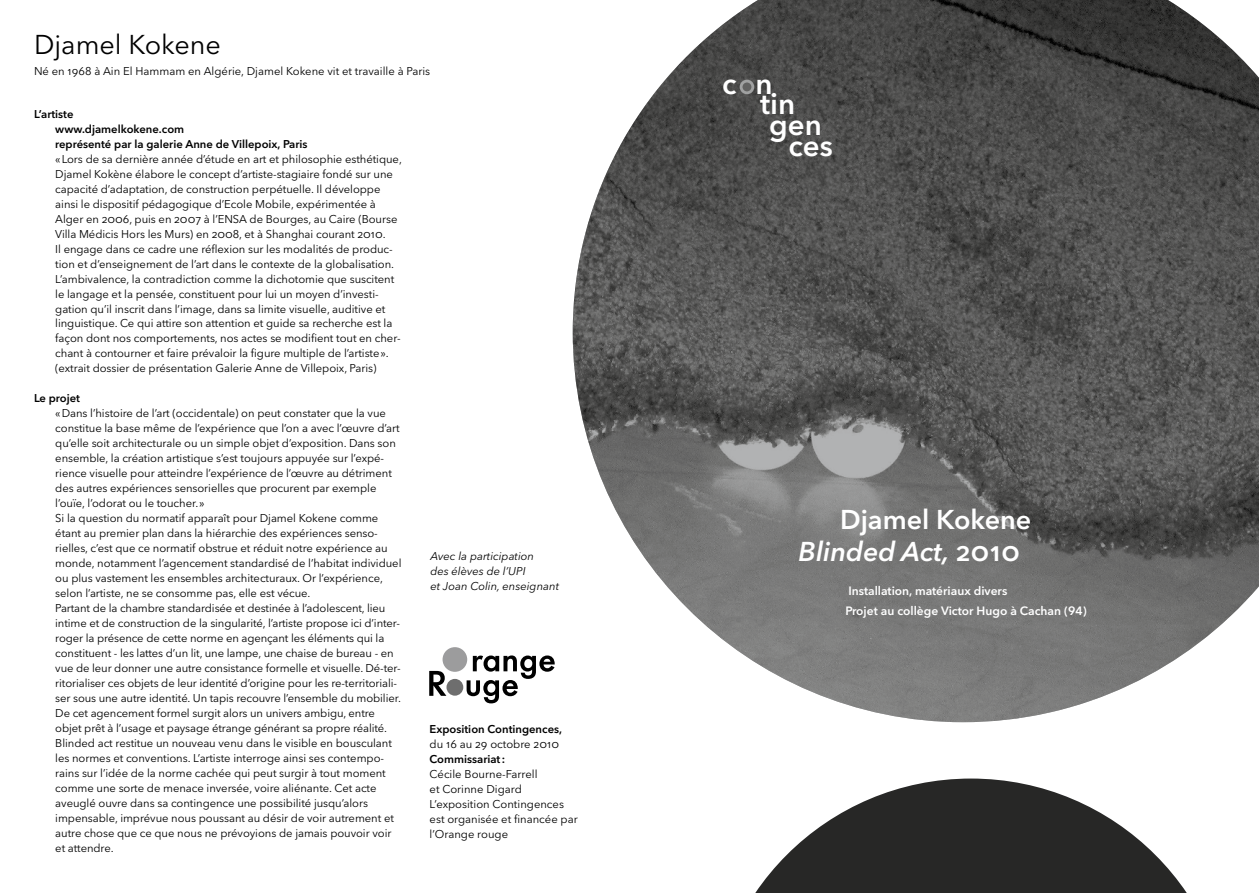
<style>
.page{position:relative;width:1259px;height:893px;background:#fff}
.page>*{position:absolute;margin:0;border:0;box-sizing:border-box;transform-origin:0 0}
.t1{font:600 29.55px "Avenir Next LT Pro";color:#fff}
.t2{font:600 27px/32.5px "Avenir Next LT Pro";color:#fff}
.t3{font:27px "Avenir Next LT Pro";color:#000}
.t4{font:600 12px/20.4px "Avenir Next LT Pro";color:#fff}
.t5{font:11.25px/15px "Avenir Next LT Pro";letter-spacing:-.005em;color:#000}
.t6{font:600 11.25px/15px "Avenir Next LT Pro";color:#000}
.t7{font:italic 11.25px/15px "Avenir Next LT Pro";color:#000}
.s1{font-style:italic}
</style>
<div class="page">
<img style="left:573px;top:0;width:686px;height:722px">
<svg style="left:755px;top:778px;width:432px;height:115px;fill:#272726"></svg>
<svg style="left:739px;top:80px;width:15px;height:14px"></svg>
<div style="left:742px;top:83px;width:9px;height:8px;background:#626261;border-radius:50%"></div>
<div style="left:442px;top:647px;width:25px;height:25px;background:#9c9c9d;border-radius:50%"></div>
<svg style="left:429px;top:655px;width:126px;height:48px"></svg>
<h2 class="t3" style="left:34px;top:29px;width:188px">Djamel Kokene</h2>
<p class="t5" style="left:34px;top:64px;width:398px">Né en 1968 à Ain El Hammam en Algérie, Djamel Kokene vit et travaille à Paris</p>
<p class="t6" style="left:55px;top:106px;width:254px;text-indent:-21px">L’artiste<br>www.djamelkokene.com<br>représenté par la galerie Anne de Villepoix, Paris</p>
<p class="t5" style="left:55px;top:151px;width:348px">«Lors de sa dernière année d’étude en art et philosophie esthétique, Djamel Kokène élabore le concept d’artiste-stagiaire fondé sur une capacité d’adaptation, de construction perpétuelle. Il développe ainsi le dispositif pédagogique d’Ecole Mobile, expérimentée à Alger en 2006, puis en 2007 à l’ENSA de Bourges, au Caire (Bourse Villa Médicis Hors les Murs) en 2008, et à Shanghai courant 2010.<br>Il engage dans ce cadre une réflexion sur les modalités de produc&shy;tion et d’enseignement de l’art dans le contexte de la globalisation.<br>L’ambivalence, la contradiction comme la dichotomie que suscitent le langage et la pensée, constituent pour lui un moyen d’investi&shy;gation qu’il inscrit dans l’image, dans sa limite visuelle, auditive et linguistique. Ce qui attire son attention et guide sa recherche est la façon dont nos comportements, nos actes se modifient tout en cher&shy;chant à contourner et faire prévaloir la figure multiple de l’artiste». (extrait dossier de présentation Galerie Anne de Villepoix, Paris)</p>
<p class="t6" style="left:34px;top:391px;width:47px">Le projet</p>
<p class="t5" style="left:55px;top:406px;width:348px">«Dans l’histoire de l’art (occidentale) on peut constater que la vue constitue la base même de l’expérience que l’on a avec l’œuvre d’art qu’elle soit architecturale ou un simple objet d’exposition. Dans son ensemble, la création artistique s’est toujours appuyée sur l’expé&shy;rience visuelle pour atteindre l’expérience de l’œuvre au détriment des autres expériences sensorielles que procurent par exemple l’ouïe, l’odorat ou le toucher.»<br>Si la question du normatif apparaît pour Djamel Kokene comme étant au premier plan dans la hiérarchie des expériences senso&shy;rielles, c’est que ce normatif obstrue et réduit notre expérience au monde, notamment l’agencement standardisé de l’habitat individuel ou plus vastement les ensembles architecturaux. Or l’expérience, selon l’artiste, ne se consomme pas, elle est vécue.<br>Partant de la chambre standardisée et destinée à l’adolescent, lieu intime et de construction de la singularité, l’artiste propose ici d’inter&shy;roger la présence de cette norme en agençant les éléments qui la constituent - les lattes d’un lit, une lampe, une chaise de bureau - en vue de leur donner une autre consistance formelle et visuelle. Dé-ter&shy;ritorialiser ces objets de leur identité d’origine pour les re-territoriali&shy;ser sous une autre identité. Un tapis recouvre l’ensemble du mobilier.<br>De cet agencement formel surgit alors un univers ambigu, entre objet prêt à l’usage et paysage étrange générant sa propre réalité.<br>Blinded act restitue un nouveau venu dans le visible en bousculant les normes et conventions. L’artiste interroge ainsi ses contempo&shy;rains sur l’idée de la norme cachée qui peut surgir à tout moment comme une sorte de menace inversée, voire aliénante. Cet acte aveuglé ouvre dans sa contingence une possibilité jusqu’alors impensable, imprévue nous poussant au désir de voir autrement et autre chose que ce que nous ne prévoyions de jamais pouvoir voir et attendre.</p>
<p class="t7" style="left:430px;top:548px;width:130px">Avec la participation<br>des élèves de l’UPI<br>et Joan Colin, enseignant</p>
<p class="t6" style="left:429px;top:721px;width:134px">Exposition Contingences,</p>
<p class="t5" style="left:429px;top:736px;width:131px">du 16 au 29 octobre 2010</p>
<p class="t6" style="left:429px;top:751px;width:77px">Commissariat:</p>
<p class="t5" style="left:429px;top:766px;width:150px">Cécile Bourne-Farrell<br>et Corinne Digard<br>L’exposition Contingences est organisée et financée par l’Orange rouge</p>
<h1 class="t1" style="left:722px;top:65px;width:52px">c n</h1>
<h1 class="t1" style="left:760px;top:86px;width:37px">tin</h1>
<h1 class="t1" style="left:769px;top:107px;width:54px">gen</h1>
<h1 class="t1" style="left:788px;top:127px;width:46px">ces</h1>
<h2 class="t2" style="left:798px;top:503px;width:234px;text-indent:41px">Djamel Kokene<br><span class="s1">Blinded Act,</span> 2010</h2>
<p class="t4" style="left:845px;top:580px;width:243px">Installation, matériaux divers<br>Projet au collège Victor Hugo à Cachan (94)</p>
</div>
